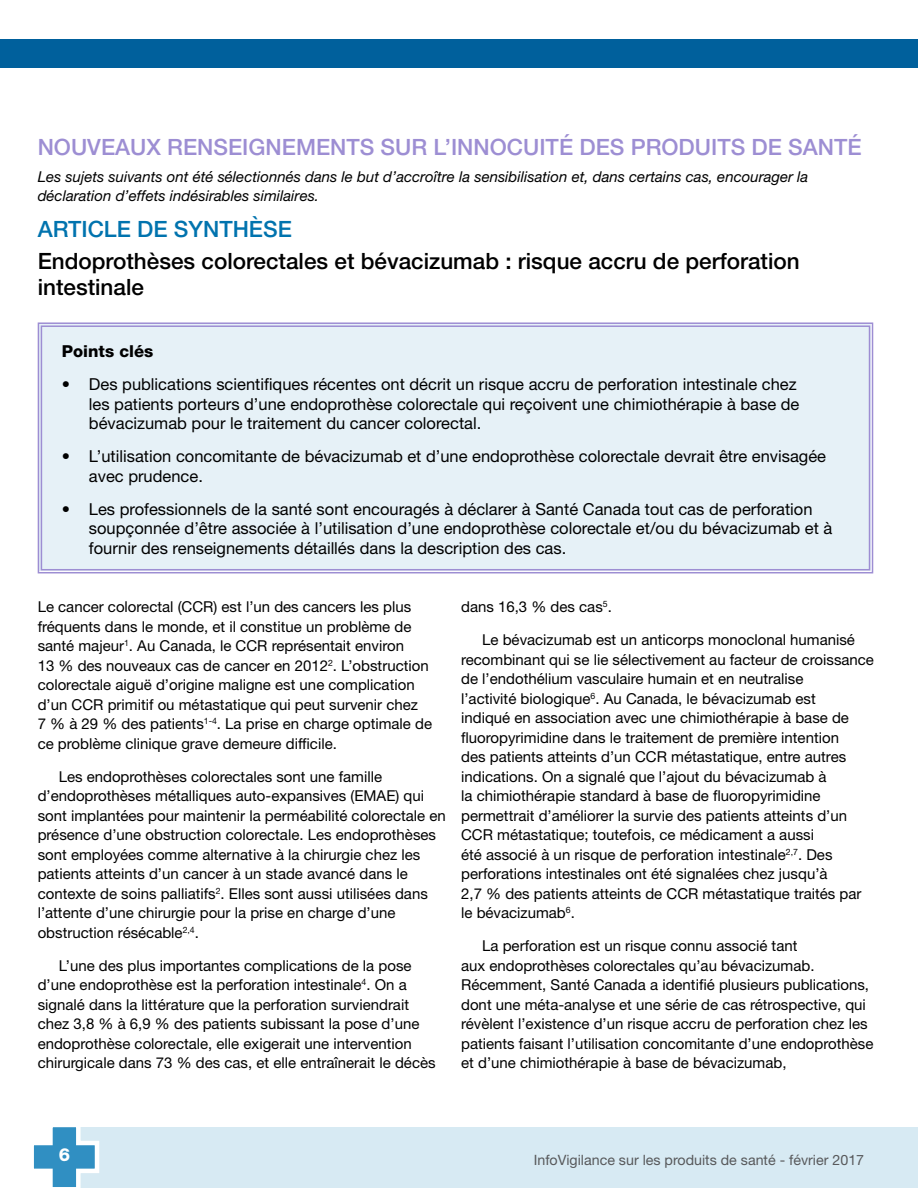
<style>
.page{position:relative;width:918px;height:1188px;background:#fff}
.page>*{position:absolute;margin:0;border:0;box-sizing:border-box;transform-origin:0 0}
.Text_-_Title_level_3{font:500 22.5px/25.5px "Helvetica Neue LT Std";color:#000}
.Text_-_Title_level_1{font:500 22.5px "Helvetica Neue LT Std";color:#9d8ed3}
.Text_-_Title_level_1-2{font:500 22.5px "Helvetica Neue LT Std";color:#0073ae}
.t1{font:800 18px "Helvetica Neue LT Std";color:#fff}
.t2{font:16.5px/19.5px "Helvetica Neue LT Std";color:#000}
.Recap_-_Product{font:800 16.5px "Helvetica Neue LT Std";color:#000}
.Text_-_Body{font:15px/19.5px "Helvetica Neue LT Std";color:#000}
.Text_-_Body_-_column{font:italic 15px/19.5px "Helvetica Neue LT Std";color:#000}
.t3{font:14.25px "Helvetica Neue LT Std";color:#58595b}
</style>
<div class="page">
<div style="left:64px;top:1127px;width:854px;height:61px;background:#d7eaf3"></div>
<svg style="left:33px;top:1127px;width:67px;height:61px"></svg>
<div style="left:0;top:39px;width:918px;height:29px;background:#00609c"></div>
<div style="left:37px;top:322px;width:837px;height:252px;background:#e6f1f7"></div>
<div style="left:41px;top:325px;width:829px;height:245px;border:1px solid #9d8ed3"></div>
<p class="Text_-_Title_level_1" style="left:38px;top:134px;width:825px">NOUVEAUX RENSEIGNEMENTS SUR L’INNOCUITÉ DES PRODUITS DE SANTÉ</p>
<p class="Text_-_Body_-_column" style="left:38px;top:166px;width:772px">Les sujets suivants ont été sélectionnés dans le but d’accroître la sensibilisation et, dans certains cas, encourager la déclaration d’effets indésirables similaires.</p>
<p class="Text_-_Title_level_1-2" style="left:38px;top:216px;width:256px">ARTICLE DE SYNTHÈSE</p>
<p class="Text_-_Title_level_3" style="left:38px;top:248px;width:764px">Endoprothèses colorectales et bévacizumab : risque accru de perforation intestinale</p>
<p class="Recap_-_Product" style="left:62px;top:342px;width:93px">Points clés</p>
<p class="t2" style="left:89px;top:375px;width:712px;text-indent:-27px">• Des publications scientifiques récentes ont décrit un risque accru de perforation intestinale chez les patients porteurs d’une endoprothèse colorectale qui reçoivent une chimiothérapie à base de bévacizumab pour le traitement du cancer colorectal.</p>
<p class="t2" style="left:89px;top:447px;width:739px;text-indent:-27px">• L’utilisation concomitante de bévacizumab et d’une endoprothèse colorectale devrait être envisagée avec prudence.</p>
<p class="t2" style="left:89px;top:499px;width:745px;text-indent:-27px">• Les professionnels de la santé sont encouragés à déclarer à Santé Canada tout cas de perforation soupçonnée d’être associée à l’utilisation d’une endoprothèse colorectale et/ou du bévacizumab et à fournir des renseignements détaillés dans la description des cas.</p>
<p class="Text_-_Body" style="left:38px;top:597px;width:396px">Le cancer colorectal (CCR) est l’un des cancers les plus fréquents dans le monde, et il constitue un problème de santé majeur<sup>1</sup>. Au Canada, le CCR représentait environ<br>13 % des nouveaux cas de cancer en 2012<sup>2</sup>. L’obstruction colorectale aiguë d’origine maligne est une complication d’un CCR primitif ou métastatique qui peut survenir chez<br>7 % à 29 % des patients<sup>1-4</sup>. La prise en charge optimale de ce problème clinique grave demeure difficile.</p>
<p class="Text_-_Body" style="left:38px;top:766px;width:410px;text-indent:21px">Les endoprothèses colorectales sont une famille d’endoprothèses métalliques auto-expansives (EMAE) qui sont implantées pour maintenir la perméabilité colorectale en présence d’une obstruction colorectale. Les endoprothèses sont employées comme alternative à la chirurgie chez les patients atteints d’un cancer à un stade avancé dans le contexte de soins palliatifs<sup>2</sup>. Elles sont aussi utilisées dans l’attente d’une chirurgie pour la prise en charge d’une obstruction résécable<sup>2,4</sup>.</p>
<p class="Text_-_Body" style="left:38px;top:955px;width:399px;text-indent:21px">L’une des plus importantes complications de la pose d’une endoprothèse est la perforation intestinale<sup>4</sup>. On a signalé dans la littérature que la perforation surviendrait chez 3,8 % à 6,9 % des patients subissant la pose d’une endoprothèse colorectale, elle exigerait une intervention chirurgicale dans 73 % des cas, et elle entraînerait le décès</p>
<p class="Text_-_Body" style="left:461px;top:597px;width:152px">dans 16,3 % des cas<sup>5</sup>.</p>
<p class="Text_-_Body" style="left:461px;top:630px;width:414px;text-indent:21px">Le bévacizumab est un anticorps monoclonal humanisé recombinant qui se lie sélectivement au facteur de croissance de l’endothélium vasculaire humain et en neutralise<br>l’activité biologique<sup>6</sup>. Au Canada, le bévacizumab est<br>indiqué en association avec une chimiothérapie à base de fluoropyrimidine dans le traitement de première intention<br>des patients atteints d’un CCR métastatique, entre autres indications. On a signalé que l’ajout du bévacizumab à<br>la chimiothérapie standard à base de fluoropyrimidine permettrait d’améliorer la survie des patients atteints d’un CCR métastatique; toutefois, ce médicament a aussi<br>été associé à un risque de perforation intestinale<sup>2,7</sup>. Des perforations intestinales ont été signalées chez jusqu’à<br>2,7 % des patients atteints de CCR métastatique traités par le bévacizumab<sup>6</sup>.</p>
<p class="Text_-_Body" style="left:461px;top:936px;width:414px;text-indent:21px">La perforation est un risque connu associé tant<br>aux endoprothèses colorectales qu’au bévacizumab.<br>Récemment, Santé Canada a identifié plusieurs publications, dont une méta-analyse et une série de cas rétrospective, qui révèlent l’existence d’un risque accru de perforation chez les patients faisant l’utilisation concomitante d’une endoprothèse et d’une chimiothérapie à base de bévacizumab,</p>
<p class="t1" style="left:59px;top:1144px;width:13px">6</p>
<p class="t3" style="left:534px;top:1152px;width:332px">InfoVigilance sur les produits de santé - février 2017</p>
</div>
